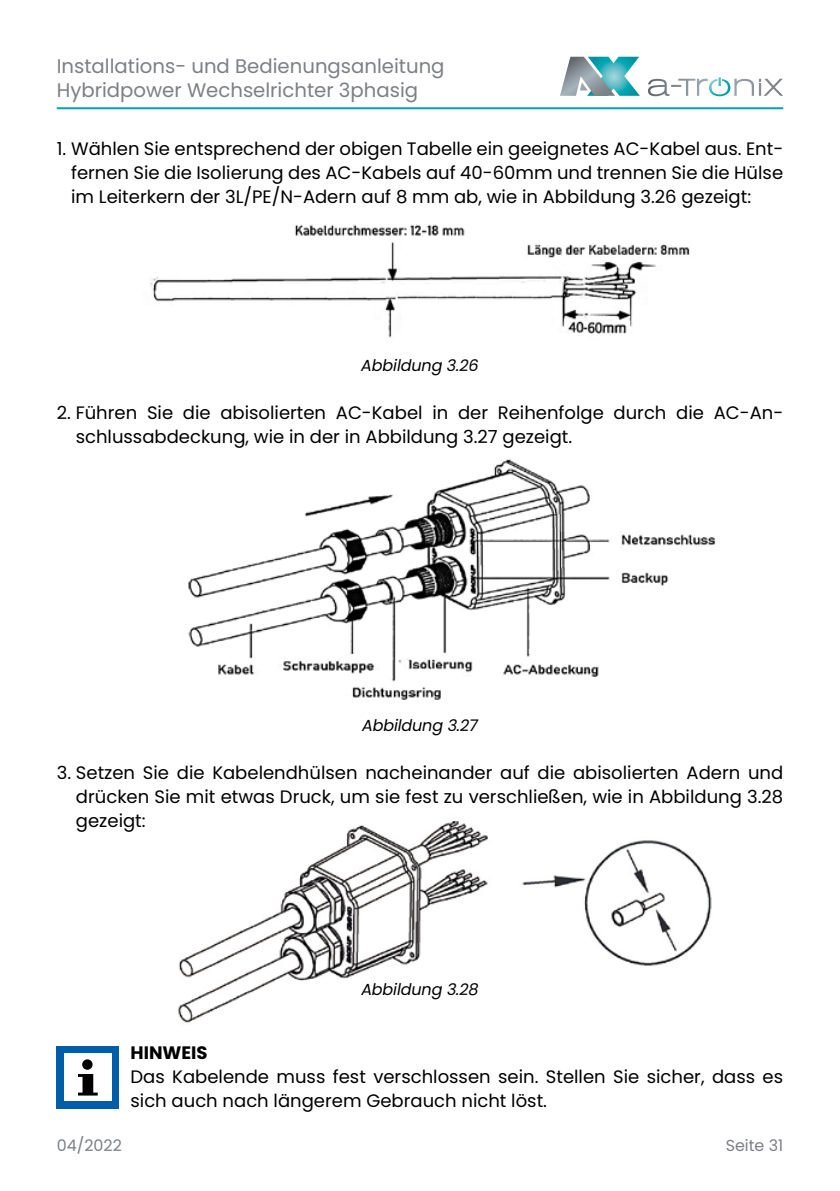
<style>
.page{position:relative;width:840px;height:1191px;background:#fff}
.page>*{position:absolute;margin:0;border:0;box-sizing:border-box;transform-origin:0 0}
.t1{font:19.6px/24.4px "Poppins";color:#7c7f84}
.t2{font:18px/24px "Poppins";color:#000;text-align:justify}
.t3{font:700 18px "Poppins";color:#000}
.t4{font:italic 16px "Poppins";letter-spacing:-.01em;color:#000}
.t5{font:16px "Poppins";color:#7c7f84}
</style>
<div class="page">
<hr style="left:57px;top:107px;width:725px;height:2px;background:#00a4b7">
<svg style="left:560px;top:57px;width:79px;height:39px"></svg>
<svg style="left:648px;top:77px;width:134px;height:19px"></svg>
<img style="left:150px;top:224px;width:540px;height:114px">
<img style="left:188px;top:459px;width:528px;height:241px">
<img style="left:177px;top:821px;width:535px;height:202px">
<div style="left:57px;top:1046px;width:62px;height:62px;background:#005da9"></div>
<div style="left:64px;top:1053px;width:48px;height:48px;background:#fff"></div>
<svg style="left:78px;top:1059px;width:20px;height:36px"></svg>
<p class="t1" style="left:57px;top:54px;width:389px">Installations- und Bedienungsanleitung<br>Hybridpower Wechselrichter 3phasig</p>
<p class="t2" style="left:71px;top:137px;width:713px;text-indent:-14px">1. Wählen Sie entsprechend der obigen Tabelle ein geeignetes AC-Kabel aus. Ent&shy;fernen Sie die Isolierung des AC-Kabels auf 40-60mm und trennen Sie die Hülse im Leiterkern der 3L/PE/N-Adern auf 8 mm ab, wie in Abbildung 3.26 gezeigt:</p>
<p class="t4" style="left:361px;top:356px;width:119px">Abbildung 3.26</p>
<p class="t2" style="left:76px;top:401px;width:708px;text-indent:-19px">2. Führen Sie die abisolierten AC-Kabel in der Reihenfolge durch die AC-An&shy;schlussabdeckung, wie in der in Abbildung 3.27 gezeigt.</p>
<p class="t4" style="left:362px;top:716px;width:117px">Abbildung 3.27</p>
<p class="t2" style="left:76px;top:761px;width:708px;text-indent:-19px">3. Setzen Sie die Kabelendhülsen nacheinander auf die abisolierten Adern und drücken Sie mit etwas Druck, um sie fest zu verschließen, wie in Abbildung 3.28 gezeigt:</p>
<p class="t4" style="left:361px;top:980px;width:119px">Abbildung 3.28</p>
<p class="t3" style="left:130px;top:1042px;width:79px">HINWEIS</p>
<p class="t2" style="left:130px;top:1064px;width:653px">Das Kabelende muss fest verschlossen sein. Stellen Sie sicher, dass es sich auch nach längerem Gebrauch nicht löst.</p>
<p class="t5" style="left:57px;top:1136px;width:67px">04/2022</p>
<p class="t5" style="left:725px;top:1136px;width:59px">Seite 31</p>
</div>
